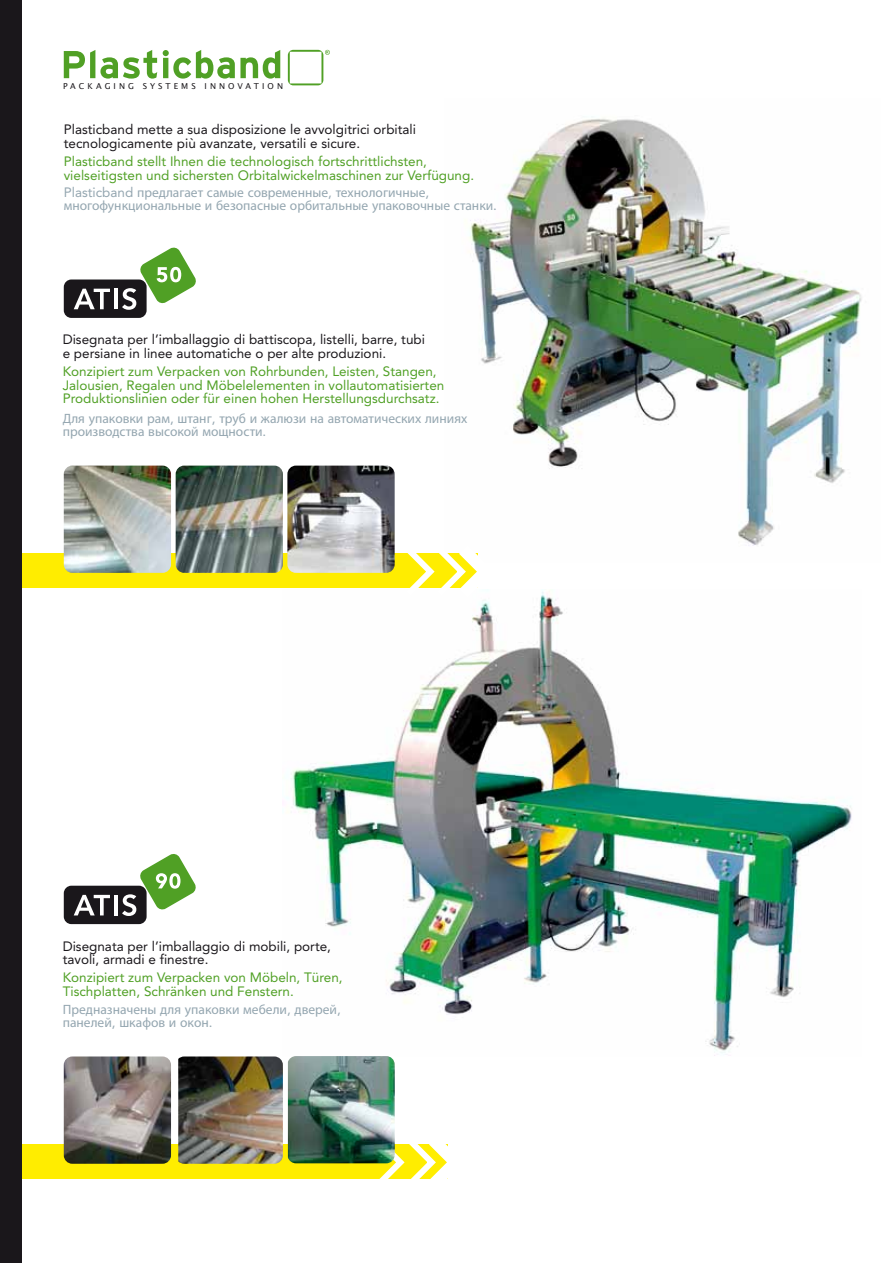
<style>
.page{position:relative;width:893px;height:1263px;background:#fff}
.page>*{position:absolute;margin:0;border:0;box-sizing:border-box;transform-origin:0 0}
.t1{font:13.5px/13.5px "Avenir";color:#50a025}
.t2{font:13.5px/13.5px "Avenir";color:#1a171b}
.t3{font:13.5px/13.5px "Myriad Pro";color:#94a6b0}
.t4{font:8.25px "Lucida Grande";letter-spacing:.375em;color:#1a171b}
.s1{font-family:"Avenir"}
</style>
<div class="page">
<img style="left:469px;top:118px;width:393px;height:428px">
<img style="left:286px;top:590px;width:566px;height:466px">
<div style="left:8px;top:554px;width:469px;height:34px;background:#ffed00"></div>
<svg style="left:400px;top:532px;width:102px;height:79px"></svg>
<div style="left:8px;top:1144px;width:439px;height:34px;background:#ffed00"></div>
<svg style="left:370px;top:1144px;width:78px;height:35px"></svg>
<div style="left:0;top:0;width:21px;height:1263px;background:#1a171b"></div>
<svg style="left:288px;top:50px;width:42px;height:35px"></svg>
<svg style="left:64px;top:50px;width:93px;height:29px"></svg>
<svg style="left:163px;top:50px;width:117px;height:29px"></svg>
<img style="left:64px;top:466px;width:107px;height:107px">
<img style="left:176px;top:466px;width:107px;height:107px">
<img style="left:287px;top:466px;width:108px;height:107px">
<img style="left:64px;top:1056px;width:107px;height:108px">
<img style="left:178px;top:1056px;width:105px;height:108px">
<img style="left:288px;top:1056px;width:107px;height:107px">
<div style="left:64px;top:279px;width:83px;height:39px;background:#1a171b;border-radius:8px"></div>
<svg style="left:74px;top:289px;width:36px;height:20px"></svg>
<hr style="left:114px;top:289px;width:4px;height:20px;background:#fff">
<svg style="left:122px;top:247px;width:74px;height:63px"></svg>
<div style="left:64px;top:886px;width:83px;height:38px;background:#1a171b;border-radius:8px"></div>
<svg style="left:74px;top:895px;width:36px;height:20px"></svg>
<hr style="left:114px;top:895px;width:4px;height:20px;background:#fff">
<svg style="left:122px;top:854px;width:74px;height:62px"></svg>
<p class="t4" style="left:63px;top:82px;width:221px">PACKAGING SYSTEMS INNOVATION</p>
<p class="t2" style="left:64px;top:123px;width:354px">Plasticband mette a sua disposizione le avvolgitrici orbitali tecnologicamente più avanzate, versatili e sicure.</p>
<p class="t1" style="left:64px;top:155px;width:412px">Plasticband stellt Ihnen die technologisch fortschrittlichsten, vielseitigsten und sichersten Orbitalwickelmaschinen zur Verfügung.</p>
<p class="t3" style="left:64px;top:185px;width:435px"><span class="s1">Plasticband</span> предлагает самые современные<span class="s1">,</span> технологичные<span class="s1">, </span>многофункциональные и безопасные орбитальные упаковочные станки<span class="s1">.</span></p>
<p class="t2" style="left:63px;top:333px;width:364px">Disegnata per l’imballaggio di battiscopa, listelli, barre, tubi e persiane in linee automatiche o per alte produzioni.</p>
<p class="t1" style="left:63px;top:365px;width:383px">Konzipiert zum Verpacken von Rohrbunden, Leisten, Stangen,<br>Jalousien, Regalen und Möbelelementen in vollautomatisierten<br>Produktionslinien oder für einen hohen Herstellungsdurchsatz.</p>
<p class="t3" style="left:63px;top:411px;width:406px">Для упаковки рам<span class="s1">,</span> штанг<span class="s1">,</span> труб и жалюзи на автоматических линиях производства высокой мощности<span class="s1">.</span></p>
<p class="t2" style="left:63px;top:939px;width:270px">Disegnata per l’imballaggio di mobili, porte, tavoli, armadi e finestre.</p>
<p class="t1" style="left:63px;top:971px;width:281px">Konzipiert zum Verpacken von Möbeln, Türen,<br>Tischplatten, Schränken und Fenstern.</p>
<p class="t3" style="left:63px;top:1002px;width:280px">Предназначены для упаковки мебели<span class="s1">,</span> дверей<span class="s1">, </span>панелей<span class="s1">,</span> шкафов и окон<span class="s1">.</span></p>
</div>
